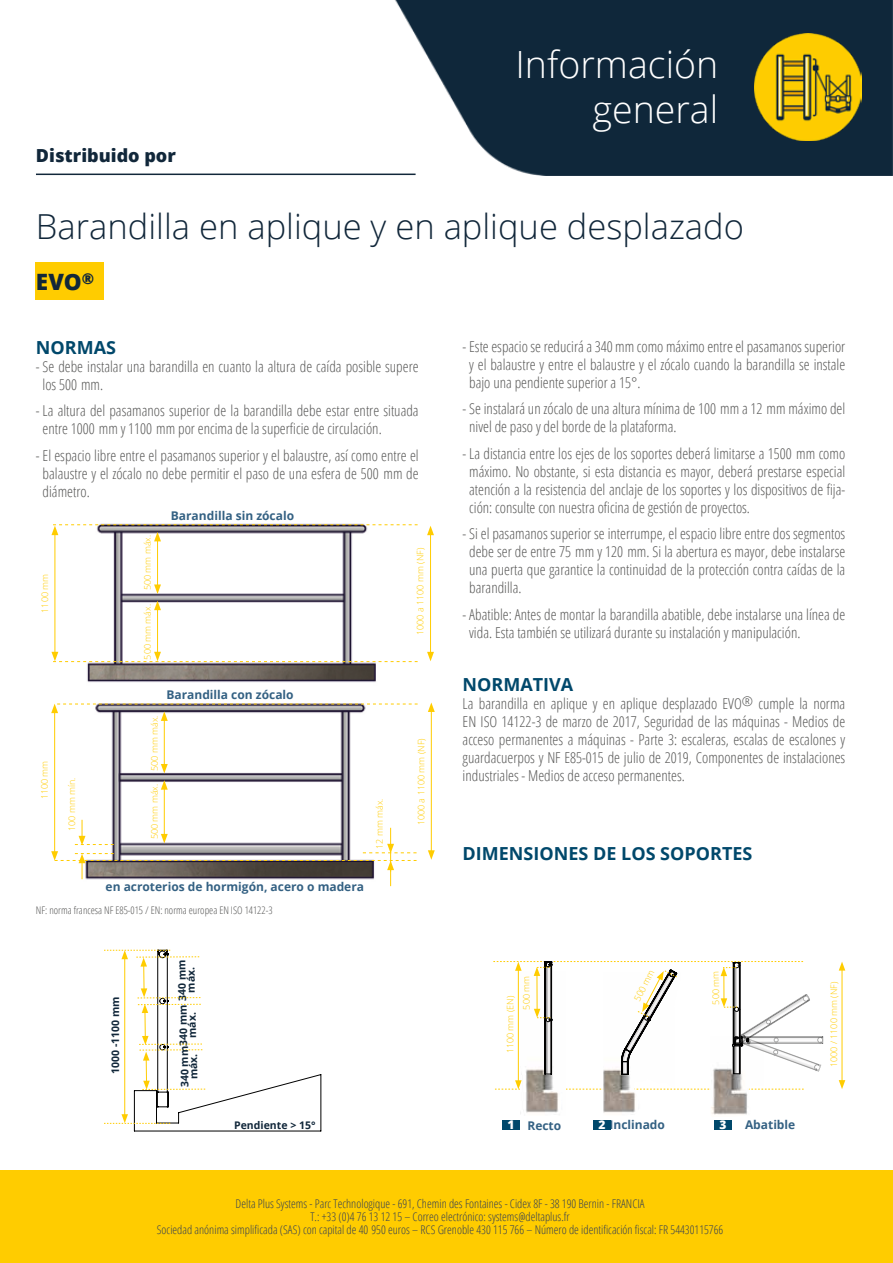
<style>
.page{position:relative;width:893px;height:1263px;background:#fff}
.page>*{position:absolute;margin:0;border:0;box-sizing:border-box;transform-origin:0 0}
.t1{font:300 37.5px/45px "Open Sans";color:#fff;text-align:right}
.t2{font:300 34.5px "Open Sans";color:#11273a}
.t3{font:800 22.5px "Open Sans";color:#11273a}
.t4{font:700 18px "Open Sans";color:#00486b}
.t5{font:800 18px "Open Sans";color:#11273a}
.t6{font:300 condensed 15px/18px "Open Sans";color:#575756;text-align:justify}
.t7{font:300 condensed 12px/13px "Open Sans";color:#354054;text-align:center}
.t8{font:700 12px "Open Sans";color:#346183}
.t9{font:800 12px "Open Sans";color:#fff}
.t10{font:300 condensed 10.5px "Open Sans";color:#575756}
.t11{font:700 10.5px/9.6px "Open Sans";color:#11273a}
.t12{font:300 9px "Open Sans";color:#fc0}
.s1{font-weight:800;color:#fff}
</style>
<div class="page">
<img style="left:296px;top:0;width:597px;height:175px">
<div style="left:423px;top:0;width:393px;height:137px;background:#0f273a"></div>
<hr style="left:36px;top:174px;width:380px;height:1px;background:#11273a">
<div style="left:0;top:1170px;width:893px;height:93px;background:#fc0"></div>
<img style="left:755px;top:34px;width:106px;height:106px">
<div style="left:36px;top:262px;width:68px;height:38px;background:#fc0"></div>
<img style="left:65px;top:703px;width:335px;height:184px">
<img style="left:65px;top:523px;width:335px;height:159px">
<hr style="left:157px;top:539px;width:1px;height:48px;background:#fc0">
<svg style="left:154px;top:584px;width:7px;height:10px"></svg>
<hr style="left:157px;top:608px;width:1px;height:46px;background:#fc0">
<svg style="left:154px;top:601px;width:7px;height:9px"></svg>
<hr style="left:164px;top:718px;width:1px;height:48px;background:#fc0">
<svg style="left:161px;top:764px;width:7px;height:9px"></svg>
<hr style="left:164px;top:787px;width:1px;height:49px;background:#fc0">
<svg style="left:161px;top:780px;width:7px;height:10px"></svg>
<hr style="left:55px;top:533px;width:1px;height:121px;background:#fc0">
<svg style="left:51px;top:524px;width:367px;height:17px"></svg>
<svg style="left:51px;top:652px;width:367px;height:10px"></svg>
<hr style="left:54px;top:711px;width:1px;height:142px;background:#fc0">
<svg style="left:51px;top:704px;width:367px;height:17px"></svg>
<svg style="left:51px;top:820px;width:366px;height:66px"></svg>
<hr style="left:430px;top:533px;width:1px;height:121px;background:#fc0">
<svg style="left:427px;top:526px;width:7px;height:9px"></svg>
<svg style="left:427px;top:652px;width:7px;height:9px"></svg>
<hr style="left:431px;top:709px;width:1px;height:144px;background:#fc0">
<svg style="left:428px;top:702px;width:7px;height:10px"></svg>
<svg style="left:428px;top:850px;width:7px;height:10px"></svg>
<img style="left:520px;top:1074px;width:39px;height:40px">
<hr style="left:518px;top:968px;width:1px;height:115px;background:#fc0">
<svg style="left:495px;top:1080px;width:309px;height:10px"></svg>
<img style="left:603px;top:1074px;width:78px;height:39px">
<img style="left:711px;top:1074px;width:53px;height:41px">
<hr style="left:842px;top:968px;width:1px;height:114px;background:#fc0">
<svg style="left:839px;top:961px;width:6px;height:9px"></svg>
<svg style="left:839px;top:1080px;width:6px;height:9px"></svg>
<svg style="left:493px;top:961px;width:331px;height:113px"></svg>
<div style="left:502px;top:1120px;width:17px;height:9px;background:#00486b"></div>
<div style="left:594px;top:1120px;width:17px;height:9px;background:#00486b"></div>
<div style="left:715px;top:1120px;width:17px;height:9px;background:#00486b"></div>
<svg style="left:104px;top:950px;width:217px;height:181px"></svg>
<p class="t5" style="left:36px;top:142px;width:141px">Distribuido por</p>
<h1 class="t1" style="left:515px;top:41px;width:204px">Información general</h1>
<h2 class="t2" style="left:36px;top:203px;width:709px">Barandilla en aplique y en aplique desplazado</h2>
<h3 class="t3" style="left:36px;top:264px;width:60px">EVO<sup>®</sup></h3>
<p class="t4" style="left:36px;top:335px;width:82px">NORMAS</p>
<p class="t6" style="left:43px;top:357px;width:378px;text-indent:-7px">- Se debe instalar una barandilla en cuanto la altura de caída posible supere los 500 mm.</p>
<p class="t6" style="left:43px;top:402px;width:378px;text-indent:-7px">- La altura del pasamanos superior de la barandilla debe estar entre situada entre 1000 mm y 1100 mm por encima de la superficie de circulación.</p>
<p class="t6" style="left:43px;top:446px;width:378px;text-indent:-7px">- El espacio libre entre el pasamanos superior y el balaustre, así como entre el balaustre y el zócalo no debe permitir el paso de una esfera de 500 mm de diámetro.</p>
<p class="t12" style="left:39px;top:613px;width:40px;rotate:-90deg">1100 mm</p>
<p class="t12" style="left:39px;top:799px;width:40px;rotate:-90deg">1100 mm</p>
<p class="t12" style="left:66px;top:831px;width:55px;rotate:-90deg">100 mm mín.</p>
<p class="t12" style="left:141px;top:590px;width:57px;rotate:-90deg">500 mm máx.</p>
<p class="t12" style="left:141px;top:660px;width:57px;rotate:-90deg">500 mm máx.</p>
<p class="t8" style="left:171px;top:507px;width:125px">Barandilla sin zócalo</p>
<p class="t12" style="left:149px;top:771px;width:57px;rotate:-90deg">500 mm máx.</p>
<p class="t12" style="left:149px;top:839px;width:57px;rotate:-90deg">500 mm máx.</p>
<p class="t8" style="left:166px;top:686px;width:129px">Barandilla con zócalo</p>
<p class="t12" style="left:373px;top:849px;width:52px;rotate:-90deg">12 mm máx.</p>
<p class="t8" style="left:106px;top:878px;width:260px">en acroterios de hormigón, acero o madera</p>
<p class="t10" style="left:36px;top:903px;width:238px">NF: norma francesa NF E85-015 / EN: norma europea EN ISO 14122-3</p>
<p class="t11" style="left:110px;top:1074px;width:79px;rotate:-90deg">1000 -1100 mm</p>
<p class="t11" style="left:179px;top:1080px;width:122px;text-indent:-8px;rotate:-91deg">340 mm340 mm 340 mm máx.</p>
<p class="t11" style="left:186px;top:993px;width:27px;rotate:-91deg">máx.</p>
<p class="t11" style="left:187px;top:1038px;width:27px;rotate:-91deg">máx.</p>
<p class="t11" style="left:234px;top:1120px;width:83px">Pendiente &gt; 15°</p>
<p class="t12" style="left:414px;top:635px;width:89px;rotate:-90deg">1000 a 1100 mm (NF)</p>
<p class="t12" style="left:415px;top:825px;width:89px;rotate:-90deg">1000 a 1100 mm (NF)</p>
<p class="t6" style="left:469px;top:337px;width:378px;text-indent:-7px">- Este espacio se reducirá a 340 mm como máximo entre el pasamanos superior y el balaustre y entre el balaustre y el zócalo cuando la barandilla se instale bajo una pendiente superior a 15°.</p>
<p class="t6" style="left:469px;top:399px;width:378px;text-indent:-7px">- Se instalará un zócalo de una altura mínima de 100 mm a 12 mm máximo del nivel de paso y del borde de la plataforma.</p>
<p class="t6" style="left:469px;top:444px;width:378px;text-indent:-7px">- La distancia entre los ejes de los soportes deberá limitarse a 1500 mm como máximo. No obstante, si esta distancia es mayor, deberá prestarse especial atención a la resistencia del anclaje de los soportes y los dispositivos de fija&shy;ción: consulte con nuestra oficina de gestión de proyectos.</p>
<p class="t6" style="left:469px;top:524px;width:378px;text-indent:-7px">- Si el pasamanos superior se interrumpe, el espacio libre entre dos segmentos debe ser de entre 75 mm y 120 mm. Si la abertura es mayor, debe instalarse una puerta que garantice la continuidad de la protección contra caídas de la barandilla.</p>
<p class="t6" style="left:469px;top:605px;width:378px;text-indent:-7px">- Abatible: Antes de montar la barandilla abatible, debe instalarse una línea de vida. Esta también se utilizará durante su instalación y manipulación.</p>
<p class="t4" style="left:463px;top:671px;width:112px">NORMATIVA</p>
<p class="t6" style="left:463px;top:694px;width:384px">La barandilla en aplique y en aplique desplazado EVO<sup>®</sup> cumple la norma EN ISO 14122-3 de marzo de 2017, Seguridad de las máquinas - Medios de acceso permanentes a máquinas - Parte 3: escaleras, escalas de escalones y guardacuerpos y NF E85-015 de julio de 2019, Componentes de instalaciones industriales - Medios de acceso permanentes.</p>
<p class="t4" style="left:463px;top:841px;width:291px">DIMENSIONES DE LOS SOPORTES</p>
<p class="t12" style="left:520px;top:1010px;width:35px;rotate:-91deg">500 mm</p>
<p class="t12" style="left:504px;top:1053px;width:59px;rotate:-90deg">1100 mm (EN)</p>
<p class="t12" style="left:631px;top:998px;width:35px;rotate:-63deg">500 mm</p>
<p class="t12" style="left:710px;top:1005px;width:35px;rotate:-91deg">500 mm</p>
<p class="t8" style="left:599px;top:1116px;width:68px"><span class="s1">2</span> Inclinado</p>
<p class="t9" style="left:507px;top:1116px;width:9px">1</p>
<p class="t9" style="left:720px;top:1116px;width:9px">3</p>
<p class="t8" style="left:745px;top:1117px;width:52px">Abatible</p>
<p class="t8" style="left:527px;top:1117px;width:35px">Recto</p>
<p class="t12" style="left:828px;top:1067px;width:87px;rotate:-90deg">1000 / 1100 mm (NF)</p>
<p class="t7" style="left:157px;top:1197px;width:568px">Delta Plus Systems - Parc Technologique - 691, Chemin des Fontaines - Cidex 8F - 38 190 Bernin - FRANCIA<br>T.: +33 (0)4 76 13 12 15 – Correo electrónico: systems@deltaplus.fr<br>Sociedad anónima simplificada (SAS) con capital de 40 950 euros – RCS Grenoble 430 115 766 – Número de identificación fiscal: FR 54430115766</p>
</div>
